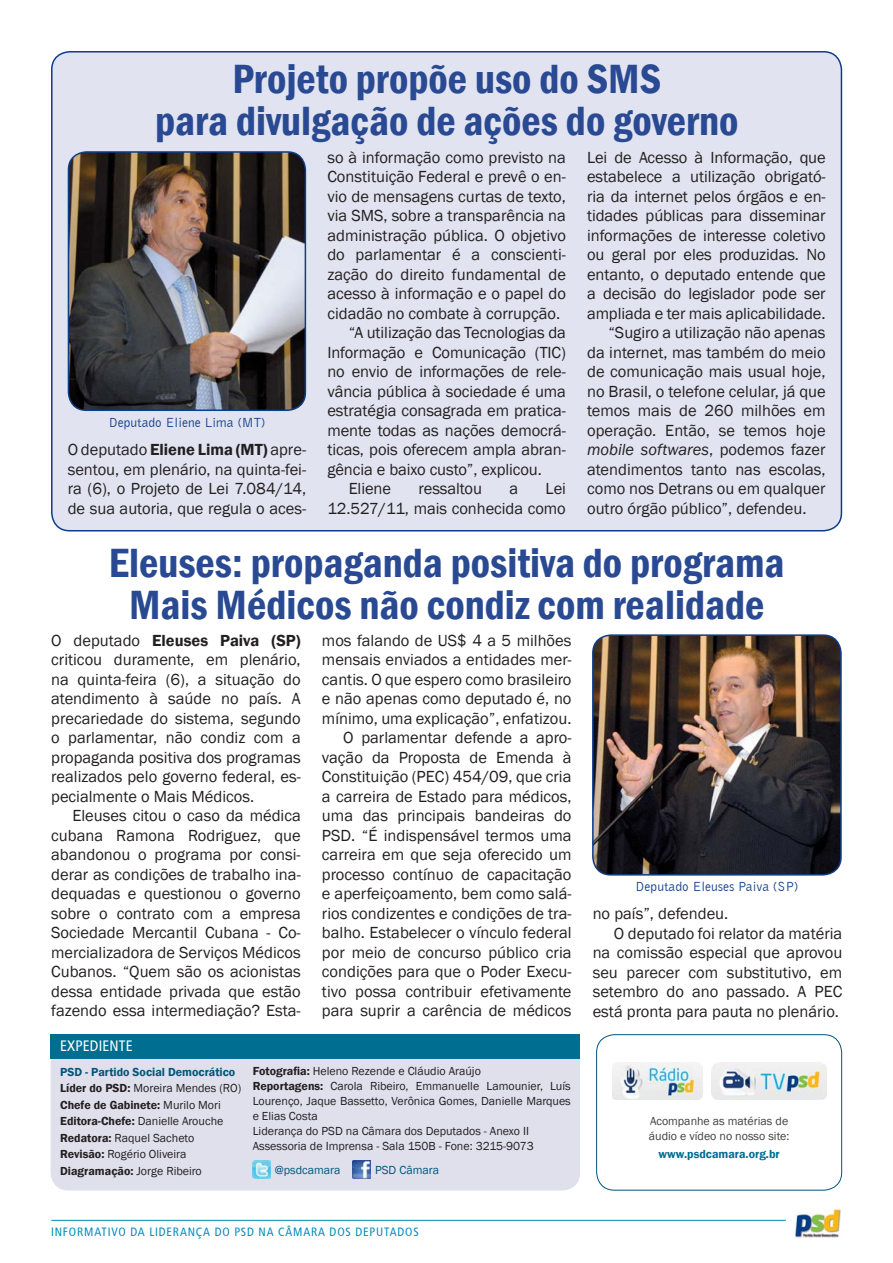
<style>
.page{position:relative;width:893px;height:1263px;background:#fff}
.page>*{position:absolute;margin:0;border:0;box-sizing:border-box;transform-origin:0 0}
.t1{font:600 condensed 42px/42px "Franklin Gothic";color:#294a92;text-align:center}
.t2{font:16.5px/19.5px "Franklin Gothic";color:#231f20;text-align:justify}
.t3{font:italic 16.5px "Franklin Gothic";color:#231f20}
.t4{font:condensed 15px "Frutiger";letter-spacing:.01em;color:#fff}
.t5{font:13.5px "Bell Gothic BT";color:#0d3d8a}
.t6{font:12px/16.5px "Franklin Gothic";color:#231f20}
.t7{font:condensed 12px "Frutiger";letter-spacing:.07em;color:#008bbf}
.t8{font:12px/14.4px "Franklin Gothic";color:#404041}
.t9{font:600 12px "Franklin Gothic";color:#006e91}
.t10{font:12px "Franklin Gothic";color:#005679}
.s1{font-weight:600}
.s2{font-style:normal}
.s3{font-weight:600;color:#005679}
</style>
<div class="page">
<img style="left:795px;top:1209px;width:46px;height:28px">
<hr style="left:51px;top:1220px;width:735px;height:1px;background:#008bbf">
<div style="left:51px;top:1037px;width:529px;height:154px;background:#e0e0ed;border-radius:18px"></div>
<div style="left:51px;top:1035px;width:529px;height:24px;background:#006e91"></div>
<img style="left:253px;top:1161px;width:18px;height:18px">
<img style="left:353px;top:1161px;width:18px;height:18px">
<div style="left:596px;top:1034px;width:246px;height:157px;border:1px solid #005679;border-radius:18px"></div>
<img style="left:612px;top:1062px;width:90px;height:38px">
<img style="left:711px;top:1062px;width:115px;height:38px">
<div style="left:52px;top:52px;width:789px;height:479px;background:#e2e3f0;border-radius:18px"></div>
<img style="left:68px;top:152px;width:237px;height:258px;border-radius:18px">
<div style="left:68px;top:151px;width:238px;height:260px;border:2px solid #0d3d8a;border-radius:18px"></div>
<img style="left:593px;top:635px;width:248px;height:240px;border-radius:18px">
<div style="left:592px;top:634px;width:250px;height:242px;border:2px solid #0d3d8a;border-radius:18px"></div>
<h1 class="t1" style="left:155px;top:58px;width:585px">Projeto propõe uso do SMS<br>para divulgação de ações do governo</h1>
<p class="t5" style="left:109px;top:414px;width:158px">Deputado Eliene Lima (MT)</p>
<p class="t2" style="left:68px;top:440px;width:240px">O deputado <span class="s1">Eliene Lima (MT)</span> apre&shy;sentou, em plenário, na quinta-fei&shy;ra (6), o Projeto de Lei 7.084/14, de sua autoria, que regula o aces-</p>
<p class="t2" style="left:327px;top:147px;width:240px">so à informação como previsto na</p>
<p class="t2" style="left:327px;top:167px;width:240px">Constituição Federal e prevê o en-</p>
<p class="t2" style="left:327px;top:186px;width:240px">vio de mensagens curtas de texto,</p>
<p class="t2" style="left:327px;top:206px;width:240px">via SMS, sobre a transparência na</p>
<p class="t2" style="left:327px;top:225px;width:240px">administração pública. O objetivo</p>
<p class="t2" style="left:327px;top:245px;width:240px">do parlamentar é a conscienti-</p>
<p class="t2" style="left:327px;top:264px;width:240px">zação do direito fundamental de</p>
<p class="t2" style="left:327px;top:284px;width:240px">acesso à informação e o papel do</p>
<p class="t2" style="left:327px;top:303px;width:234px">cidadão no combate à corrupção.</p>
<p class="t2" style="left:349px;top:323px;width:219px">“A utilização das Tecnologias da</p>
<p class="t2" style="left:327px;top:342px;width:240px">Informação e Comunicação (TIC)</p>
<p class="t2" style="left:327px;top:362px;width:240px">no envio de informações de rele-</p>
<p class="t2" style="left:327px;top:381px;width:240px">vância pública à sociedade é uma</p>
<p class="t2" style="left:327px;top:401px;width:240px">estratégia consagrada em pratica-</p>
<p class="t2" style="left:327px;top:420px;width:240px">mente todas as nações democrá-</p>
<p class="t2" style="left:327px;top:440px;width:240px">ticas, pois oferecem ampla abran-</p>
<p class="t2" style="left:327px;top:459px;width:216px">gência e baixo custo”, explicou.</p>
<p class="t2" style="left:349px;top:479px;width:44px">Eliene</p>
<p class="t2" style="left:418px;top:479px;width:65px">ressaltou</p>
<p class="t2" style="left:509px;top:479px;width:10px">a</p>
<p class="t2" style="left:327px;top:479px;width:240px;text-align:right">Lei<br>12.527/11, mais conhecida como</p>
<p class="t2" style="left:587px;top:147px;width:240px">Lei de Acesso à Informação, que</p>
<p class="t2" style="left:587px;top:167px;width:240px">estabelece a utilização obrigató-</p>
<p class="t2" style="left:587px;top:186px;width:240px">ria da internet pelos órgãos e en-</p>
<p class="t2" style="left:587px;top:206px;width:240px">tidades públicas para disseminar</p>
<p class="t2" style="left:587px;top:225px;width:240px">informações de interesse coletivo</p>
<p class="t2" style="left:587px;top:245px;width:240px">ou geral por eles produzidas. No</p>
<p class="t2" style="left:587px;top:264px;width:240px">entanto, o deputado entende que</p>
<p class="t2" style="left:587px;top:284px;width:240px">a decisão do legislador pode ser</p>
<p class="t2" style="left:587px;top:303px;width:240px">ampliada e ter mais aplicabilidade.</p>
<p class="t2" style="left:608px;top:323px;width:219px">“Sugiro a utilização não apenas</p>
<p class="t2" style="left:587px;top:342px;width:240px">da internet, mas também do meio</p>
<p class="t2" style="left:587px;top:362px;width:240px">de comunicação mais usual hoje,</p>
<p class="t2" style="left:587px;top:381px;width:240px">no Brasil, o telefone celular, já que</p>
<p class="t2" style="left:587px;top:401px;width:240px">temos mais de 260 milhões em</p>
<p class="t2" style="left:587px;top:420px;width:240px">operação. Então, se temos hoje</p>
<p class="t3" style="left:587px;top:440px;width:240px">mobile softwares<span class="s2">, podemos fazer</span></p>
<p class="t2" style="left:587px;top:459px;width:240px">atendimentos tanto nas escolas,</p>
<p class="t2" style="left:587px;top:479px;width:240px">como nos Detrans ou em qualquer</p>
<p class="t2" style="left:587px;top:498px;width:221px">outro órgão público”, defendeu.</p>
<h1 class="t1" style="left:109px;top:541px;width:677px">Eleuses: propaganda positiva do programa<br>Mais Médicos não condiz com realidade</h1>
<p class="t2" style="left:51px;top:630px;width:251px">O deputado <span class="s1">Eleuses Paiva (SP) </span>criticou duramente, em plenário, na quinta-feira (6), a situação do atendimento à saúde no país. A precariedade do sistema, segundo o parlamentar, não condiz com a propaganda positiva dos programas realizados pelo governo federal, es&shy;pecialmente o Mais Médicos.</p>
<p class="t2" style="left:51px;top:806px;width:251px;text-indent:21px">Eleuses citou o caso da médica cubana Ramona Rodriguez, que abandonou o programa por consi&shy;derar as condições de trabalho ina&shy;dequadas e questionou o governo sobre o contrato com a empresa Sociedade Mercantil Cubana - Co&shy;mercializadora de Serviços Médicos Cubanos. “Quem são os acionistas dessa entidade privada que estão fazendo essa intermediação? Esta-</p>
<p class="t4" style="left:60px;top:1040px;width:74px">EXPEDIENTE</p>
<p class="t2" style="left:322px;top:630px;width:251px;text-align:right">mos falando de US$ 4 a 5 milhões mensais enviados a entidades mer&shy;cantis. O que espero como brasileiro e não apenas como deputado é, no mínimo, uma explicação”, enfatizou.<br>O parlamentar defende a apro&shy;vação da Proposta de Emenda à Constituição (PEC) 454/09, que cria a carreira de Estado para médicos, uma das principais bandeiras do PSD. “É indispensável termos uma carreira em que seja oferecido um processo contínuo de capacitação e aperfeiçoamento, bem como salá&shy;rios condizentes e condições de tra&shy;balho. Estabelecer o vínculo federal por meio de concurso público cria condições para que o Poder Execu&shy;tivo possa contribuir efetivamente para suprir a carência de médicos</p>
<p class="t6" style="left:60px;top:1063px;width:183px"><span class="s3">PSD - Partido Social Democrático<br></span><span class="s1">Líder do PSD:</span> Moreira Mendes (RO)<br><span class="s1">Chefe de Gabinete:</span> Murilo Mori<br><span class="s1">Editora-Chefe:</span> Danielle Arouche<br><span class="s1">Redatora:</span> Raquel Sacheto<br><span class="s1">Revisão:</span> Rogério Oliveira<br><span class="s1">Diagramação:</span> Jorge Ribeiro</p>
<p class="t6" style="left:253px;top:1064px;width:320px;line-height:15px"><span class="s1">Fotografia:</span> Heleno Rezende e Cláudio Araújo<br><span class="s1">Reportagens:</span> Carola Ribeiro, Emmanuelle Lamounier, Luís Lourenço, Jaque Bassetto, Verônica Gomes, Danielle Marques e Elias Costa<br>Liderança do PSD na Câmara dos Deputados - Anexo II Assessoria de Imprensa - Sala 150B - Fone: 3215-9073</p>
<p class="t10" style="left:275px;top:1163px;width:67px">@psdcamara</p>
<p class="t10" style="left:375px;top:1163px;width:66px">PSD Câmara</p>
<p class="t7" style="left:51px;top:1227px;width:369px">INFORMATIVO DA LIDERANÇA DO PSD NA CÂMARA DOS DEPUTADOS</p>
<p class="t5" style="left:636px;top:878px;width:164px">Deputado Eleuses Paiva (SP)</p>
<p class="t2" style="left:593px;top:904px;width:137px">no país”, defendeu.</p>
<p class="t2" style="left:614px;top:923px;width:230px">O deputado foi relator da matéria</p>
<p class="t2" style="left:593px;top:943px;width:251px">na comissão especial que aprovou</p>
<p class="t2" style="left:593px;top:962px;width:251px">seu parecer com substitutivo, em</p>
<p class="t2" style="left:593px;top:982px;width:251px">setembro do ano passado. A PEC</p>
<p class="t2" style="left:593px;top:1001px;width:248px">está pronta para pauta no plenário.</p>
<p class="t8" style="left:649px;top:1114px;width:142px">Acompanhe as matérias de áudio e vídeo no nosso site:</p>
<p class="t9" style="left:658px;top:1147px;width:123px">www.psdcamara.org.br</p>
</div>
